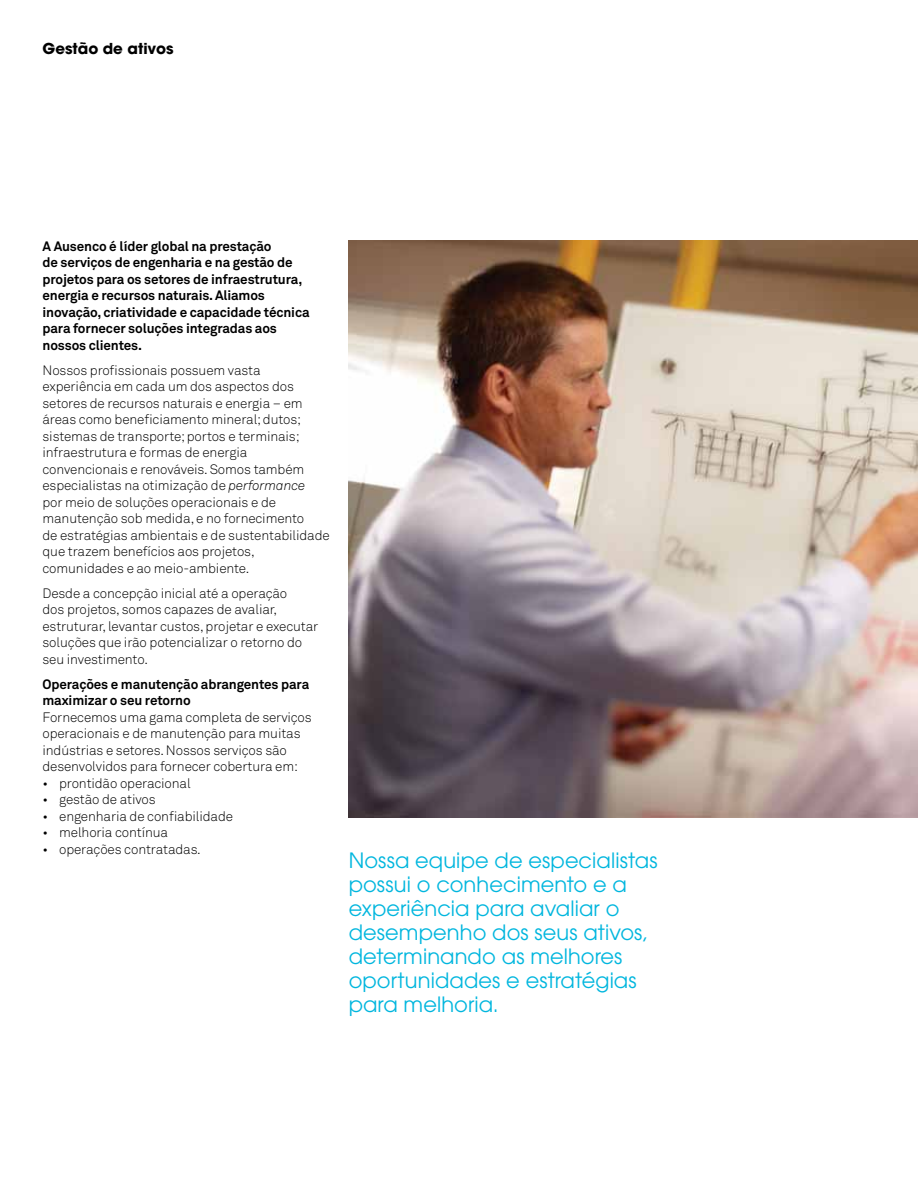
<style>
.page{position:relative;width:918px;height:1188px;background:#fff}
.page>*{position:absolute;margin:0;border:0;box-sizing:border-box;transform-origin:0 0}
.t1{font:21px/24px "Avant Garde";letter-spacing:.005em;color:#00b6de}
.t2{font:700 15px "Avant Garde";letter-spacing:.005em;color:#000}
.t3{font:300 13.5px/16.5px "Akkurat";letter-spacing:-.01em;color:#000}
.t4{font:700 13.5px/16.5px "Akkurat";letter-spacing:-.01em;color:#000}
.s1{font-style:italic}
</style>
<div class="page">
<img style="left:349px;top:240px;width:569px;height:578px">
<p class="t2" style="left:43px;top:39px;width:133px">Gestão de ativos</p>
<p class="t4" style="left:43px;top:238px;width:269px">A Ausenco é líder global na prestação<br>de serviços de engenharia e na gestão de projetos para os setores de infraestrutura, energia e recursos naturais. Aliamos inovação, criatividade e capacidade técnica para fornecer soluções integradas aos nossos clientes.</p>
<p class="t3" style="left:43px;top:362px;width:289px">Nossos profissionais possuem vasta experiência em cada um dos aspectos dos setores de recursos naturais e energia – em áreas como beneficiamento mineral; dutos; sistemas de transporte; portos e terminais; infraestrutura e formas de energia convencionais e renováveis. Somos também especialistas na otimização de <span class="s1">performance<br></span>por meio de soluções operacionais e de manutenção sob medida, e no fornecimento<br>de estratégias ambientais e de sustentabilidade que trazem benefícios aos projetos, comunidades e ao meio-ambiente.</p>
<p class="t3" style="left:43px;top:585px;width:277px">Desde a concepção inicial até a operação<br>dos projetos, somos capazes de avaliar, estruturar, levantar custos, projetar e executar soluções que irão potencializar o retorno do seu investimento.</p>
<p class="t4" style="left:43px;top:676px;width:268px">Operações e manutenção abrangentes para maximizar o seu retorno</p>
<p class="t3" style="left:43px;top:709px;width:271px">Fornecemos uma gama completa de serviços operacionais e de manutenção para muitas indústrias e setores. Nossos serviços são desenvolvidos para fornecer cobertura em:</p>
<p class="t3" style="left:43px;top:775px;width:150px">• prontidão operacional</p>
<p class="t3" style="left:43px;top:792px;width:115px">• gestão de ativos</p>
<p class="t3" style="left:43px;top:808px;width:192px">• engenharia de confiabilidade</p>
<p class="t3" style="left:43px;top:825px;width:127px">• melhoria contínua</p>
<p class="t3" style="left:43px;top:841px;width:160px">• operações contratadas.</p>
<h1 class="t1" style="left:349px;top:849px;width:310px">Nossa equipe de especialistas possui o conhecimento e a experiência para avaliar o desempenho dos seus ativos, determinando as melhores oportunidades e estratégias para melhoria.</h1>
</div>
